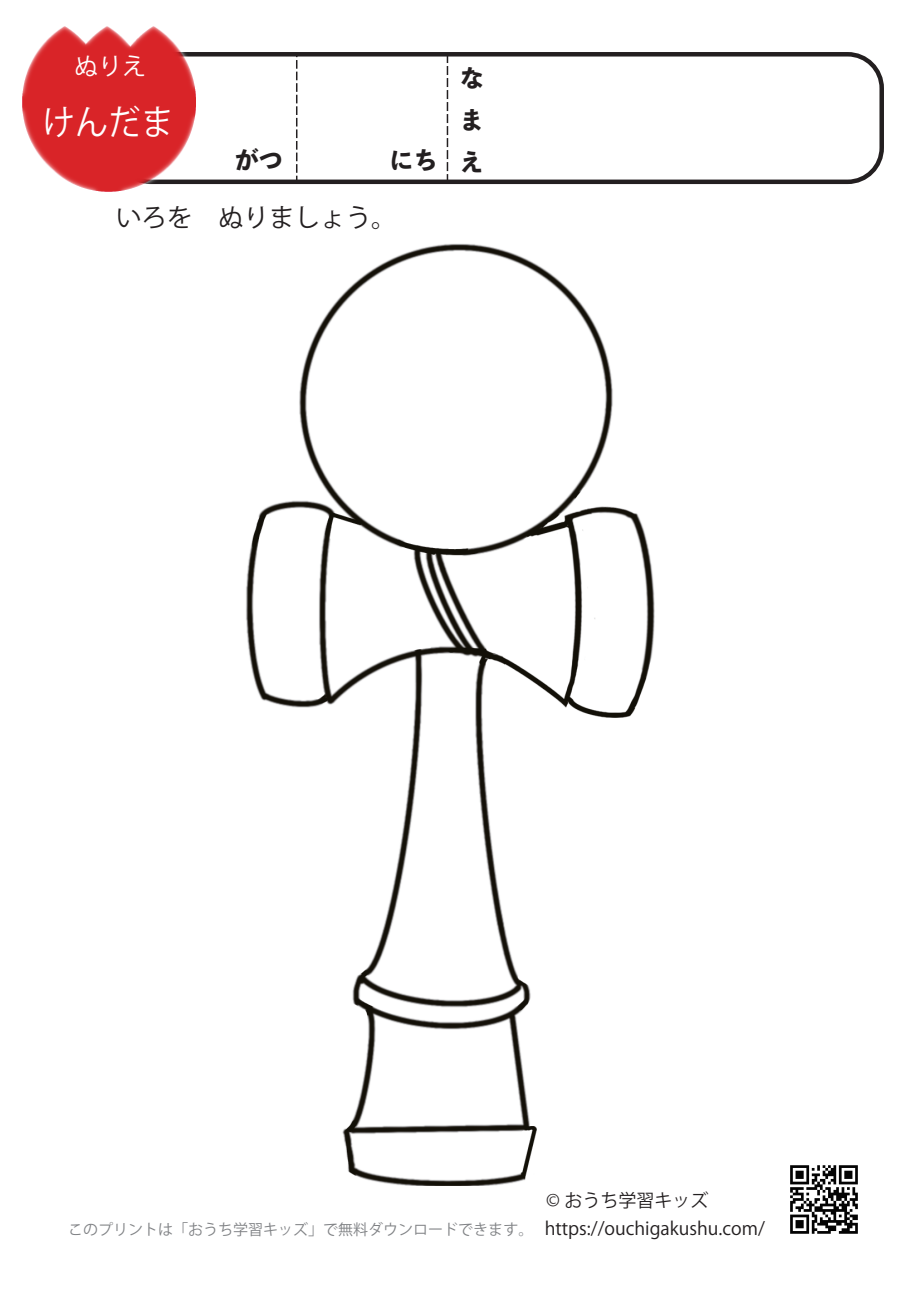
<style>
.page{position:relative;width:919px;height:1289px;background:#fff}
.page>*{position:absolute;margin:0;border:0;box-sizing:border-box;transform-origin:0 0}
.t1{font:34.5px "Koz Go Pr 6 N";color:#fff;scale:.93 1}
.t2{font:25.5px "Koz Go Pr 6 N";color:#231f20}
.t3{font:800 24px/42px "Toppan Bunkyu Midashi Gothic Std N";color:#231f20;text-align:justify}
.t4{font:24px "Koz Go Pr 6 N";color:#fff}
.t5{font:18px/28px "Koz Go Pr 6 N";color:#231f20}
.t6{font:15px "Koz Go Pr 6 N";color:#808285}
</style>
<div class="page">
<div style="left:114px;top:52px;width:769px;height:132px;border:4px solid #231f20;border-radius:34px"></div>
<img style="left:23px;top:27px;width:173px;height:164px">
<svg style="left:296px;top:53px;width:1px;height:127px"></svg>
<svg style="left:446px;top:54px;width:2px;height:127px"></svg>
<img style="left:790px;top:1165px;width:68px;height:69px">
<img style="left:246px;top:243px;width:409px;height:942px">
<h3 class="t4" style="left:74px;top:53px;width:73px">ぬりえ</h3>
<h1 class="t1" style="left:43px;top:103px;width:142px">けんだま</h1>
<h3 class="t3" style="left:235px;top:137px;width:50px">がつ</h3>
<h3 class="t3" style="left:389px;top:137px;width:50px">にち</h3>
<h2 class="t2" style="left:116px;top:203px;width:282px">いろを　ぬりましょう。</h2>
<h3 class="t3" style="left:459px;top:56px;width:25px">なまえ</h3>
<p class="t6" style="left:68px;top:1221px;width:466px">このプリントは「おうち学習キッズ」で無料ダウンロードできます。</p>
<p class="t5" style="left:544px;top:1186px;width:222px">© おうち学習キッズhttps://ouchigakushu.com/</p>
</div>
